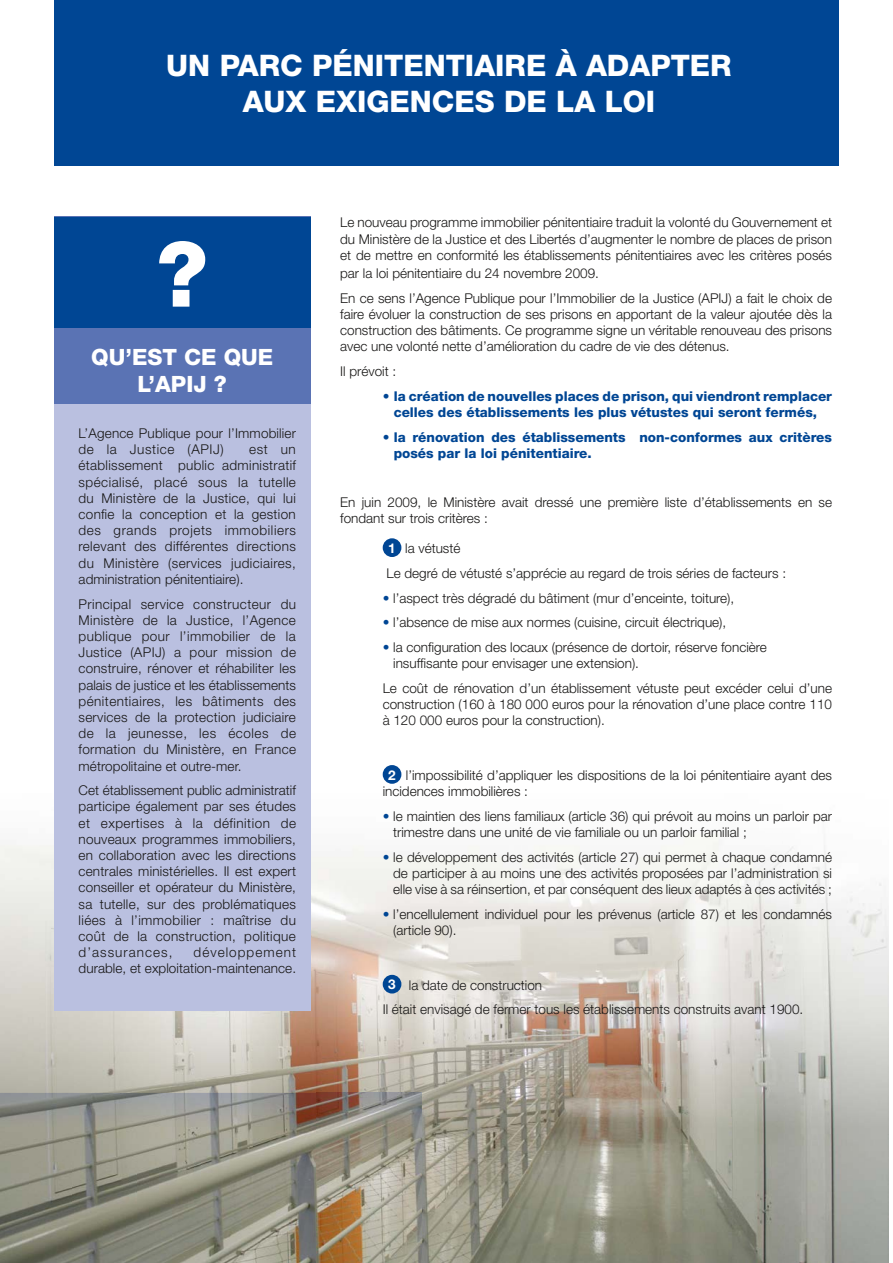
<style>
.page{position:relative;width:893px;height:1263px;background:#fff}
.page>*{position:absolute;margin:0;border:0;box-sizing:border-box;transform-origin:0 0}
.t1{font:800 90px "Helvetica Neue";color:#fff}
.t2{font:800 29.7px/35.7px "Helvetica Neue";color:#fff;text-align:center}
.t3{font:800 22.5px/27px "Helvetica Neue";color:#fff;text-align:center}
.t4{font:300 13.5px/16.2px "Helvetica Neue";color:#181716}
.t5{font:800 13.5px/16.2px "Helvetica Neue";color:#004694;text-align:center}
.s1{font-weight:700;color:#fff}
.s2{color:#004694}
</style>
<div class="page">
<div style="left:54px;top:0;width:785px;height:166px;background:#004694"></div>
<img style="left:0;top:777px;width:784px;height:194px">
<img style="left:784px;top:845px;width:104px;height:418px">
<img style="left:0;top:971px;width:365px;height:122px">
<img style="left:365px;top:971px;width:366px;height:146px">
<img style="left:731px;top:971px;width:53px;height:292px">
<img style="left:422px;top:1117px;width:310px;height:146px">
<img style="left:0;top:1093px;width:422px;height:170px">
<img style="left:95px;top:1162px;width:41px;height:41px">
<img style="left:30px;top:1162px;width:41px;height:41px">
<img style="left:160px;top:1162px;width:41px;height:41px">
<svg style="left:446px;top:1216px;width:6px;height:10px"></svg>
<div style="left:54px;top:217px;width:256px;height:187px;background:#5a73b4"></div>
<div style="left:54px;top:404px;width:256px;height:606px;background:#bac0e0"></div>
<div style="left:54px;top:217px;width:256px;height:110px;background:#004694"></div>
<div style="left:383px;top:538px;width:18px;height:19px;background:#004694;border-radius:50%"></div>
<div style="left:383px;top:765px;width:18px;height:19px;background:#004694;border-radius:50%"></div>
<div style="left:383px;top:975px;width:18px;height:18px;background:#004694;border-radius:50%"></div>
<h2 class="t2" style="left:166px;top:48px;width:567px">UN PARC PÉNITENTIAIRE À ADAPTER<br>AUX EXIGENCES DE LA LOI</h2>
<h1 class="t1" style="left:156px;top:221px;width:53px">?</h1>
<h3 class="t3" style="left:91px;top:343px;width:184px">QU’EST CE QUE<br>L’APIJ ?</h3>
<p class="t4" style="left:79px;top:425px;width:219px">L’Agence Publique pour l’Immobilier de la Justice (APIJ)</p>
<p class="t4" style="left:79px;top:441px;width:219px;text-align:justify;text-indent:171px">est un établissement public administratif spécialisé, placé sous la tutelle du Ministère de la Justice, qui lui confie la conception et la gestion des grands projets immobiliers relevant des différentes directions du Ministère (services judiciaires, administration pénitentiaire).</p>
<p class="t4" style="left:79px;top:595px;width:219px;text-align:justify">Principal service constructeur du Ministère de la Justice, l’Agence publique pour l’immobilier de la Justice (APIJ) a pour mission de construire, rénover et réhabiliter les palais de justice et les établissements pénitentiaires, les bâtiments des services de la protection judiciaire de la jeunesse, les écoles de formation du Ministère, en France métropolitaine et outre-mer.</p>
<p class="t4" style="left:79px;top:782px;width:219px;text-align:justify">Cet établissement public administratif participe également par ses études et expertises à la définition de nouveaux programmes immobiliers, en collaboration avec les directions centrales ministérielles. Il est expert conseiller et opérateur du Ministère, sa tutelle, sur des problématiques liées à l’immobilier : maîtrise du coût de la construction, politique d’assurances,</p>
<p class="t4" style="left:79px;top:944px;width:219px;text-align:right">développement<br>durable, et exploitation-maintenance.</p>
<p class="t4" style="left:340px;top:214px;width:493px;text-align:justify">Le nouveau programme immobilier pénitentiaire traduit la volonté du Gouvernement et du Ministère de la Justice et des Libertés d’augmenter le nombre de places de prison et de mettre en conformité les établissements pénitentiaires avec les critères posés</p>
<p class="t4" style="left:340px;top:260px;width:493px;line-height:24.8px">par la loi pénitentiaire du 24 novembre 2009.<br>En ce sens l’Agence Publique pour l’Immobilier de la Justice (APIJ) a fait le choix de</p>
<p class="t4" style="left:340px;top:306px;width:493px;text-align:justify">faire évoluer la construction de ses prisons en apportant de la valeur ajoutée dès la construction des bâtiments. Ce programme signe un véritable renouveau des prisons avec une volonté nette d’amélioration du cadre de vie des détenus.</p>
<p class="t4" style="left:340px;top:363px;width:58px">Il prévoit :</p>
<p class="t5" style="left:383px;top:388px;width:451px">• la création de nouvelles places de prison, qui viendront remplacer celles des établissements les plus vétustes qui seront fermés,</p>
<p class="t5" style="left:394px;top:429px;width:440px;text-align:left;text-indent:-11px">• la rénovation des établissements non-conformes aux critères posés par la loi pénitentiaire.</p>
<p class="t4" style="left:340px;top:494px;width:493px">En juin 2009, le Ministère avait dressé une première liste d’établissements en se fondant sur trois critères :</p>
<p class="t4" style="left:386px;top:536px;width:401px;line-height:24.8px"><span class="s1">1</span> la vétusté<br>Le degré de vétusté s’apprécie au regard de trois séries de facteurs :</p>
<p class="t4" style="left:383px;top:589px;width:353px"><span class="s2">•</span> l’aspect très dégradé du bâtiment (mur d’enceinte, toiture),</p>
<p class="t4" style="left:383px;top:614px;width:345px"><span class="s2">•</span> l’absence de mise aux normes (cuisine, circuit électrique),</p>
<p class="t4" style="left:393px;top:639px;width:375px;text-indent:-11px"><span class="s2">•</span> la configuration des locaux (présence de dortoir, réserve foncière insuffisante pour envisager une extension).</p>
<p class="t4" style="left:383px;top:680px;width:451px;text-align:justify">Le coût de rénovation d’un établissement vétuste peut excéder celui d’une construction (160 à 180 000 euros pour la rénovation d’une place contre 110 à 120 000 euros pour la construction).</p>
<p class="t4" style="left:383px;top:767px;width:451px;text-indent:6px"><span class="s1">2</span> l’impossibilité d’appliquer les dispositions de la loi pénitentiaire ayant des incidences immobilières :</p>
<p class="t4" style="left:393px;top:808px;width:440px;text-indent:-11px"><span class="s2">•</span> le maintien des liens familiaux (article 36) qui prévoit au moins un parloir par trimestre dans une unité de vie familiale ou un parloir familial ;</p>
<p class="t4" style="left:393px;top:849px;width:440px;text-align:justify;text-indent:-11px"><span class="s2">•</span> le développement des activités (article 27) qui permet à chaque condamné de participer à au moins une des activités proposées par l’administration si elle vise à sa réinsertion, et par conséquent des lieux adaptés à ces activités ;</p>
<p class="t4" style="left:393px;top:906px;width:440px;text-indent:-11px"><span class="s2">•</span> l’encellulement individuel pour les prévenus (article 87) et les condamnés (article 90).</p>
<p class="t4" style="left:383px;top:972px;width:422px;line-height:24.8px;text-indent:6px"><span class="s1">3</span> la date de construction<br>Il était envisagé de fermer tous les établissements construits avant 1900.</p>
</div>
